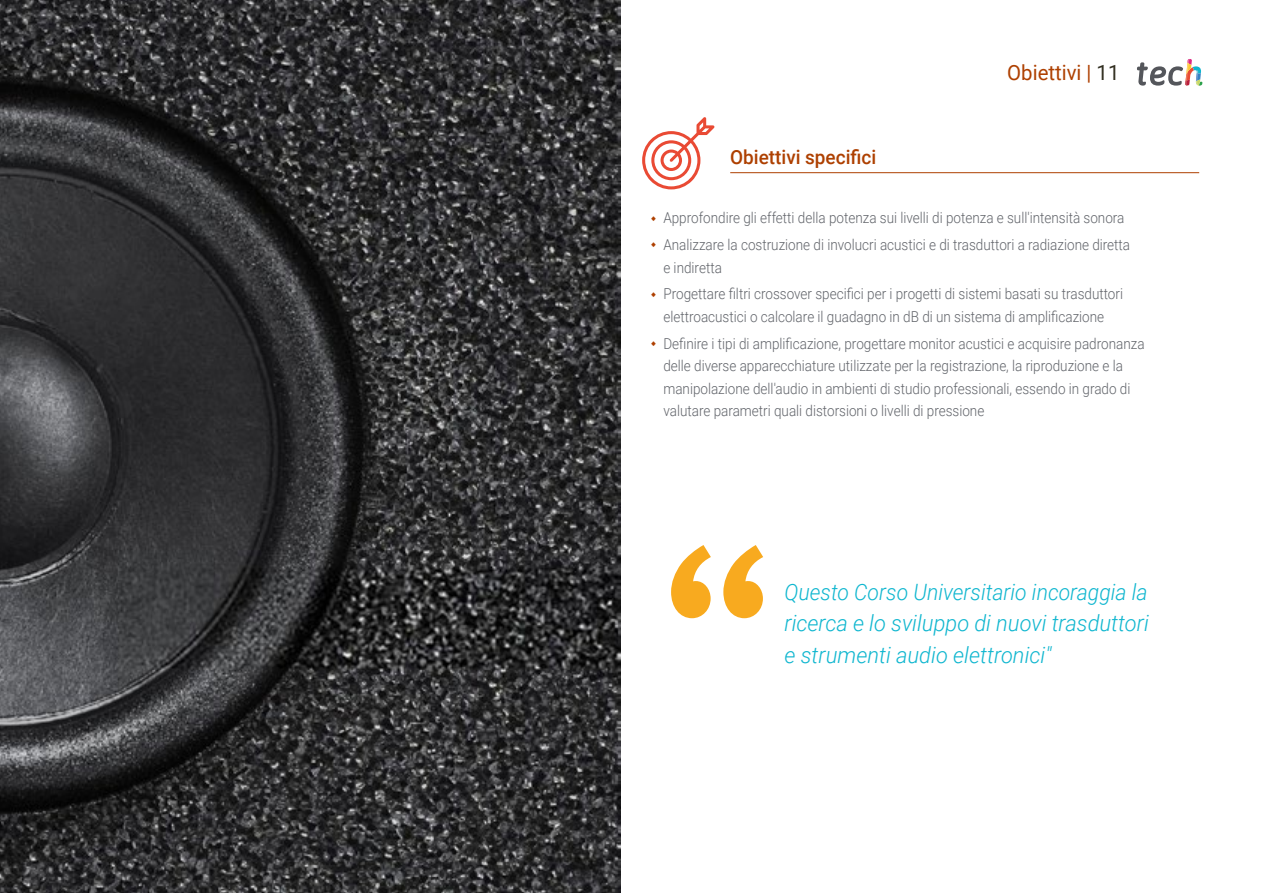
<style>
.page{position:relative;width:1263px;height:893px;background:#fff}
.page>*{position:absolute;margin:0;border:0;box-sizing:border-box;transform-origin:0 0}
.t1{font:italic 300 22.5px/31.5px "Roboto";color:#0fb6cf;text-align:justify;scale:.94 1}
.t2{font:21px "Roboto";color:#ae4000}
.t3{font:500 19.5px "Roboto";color:#ae4000}
.t4{font:300 15px/26.7px "Roboto";color:#61646a;scale:.9 1}
.s1{color:#312e20}
</style>
<div class="page">
<hr style="left:730px;top:172px;width:469px;height:1px;background:#ae4000">
<svg style="left:642px;top:117px;width:72px;height:72px"></svg>
<img style="left:0;top:0;width:621px;height:893px">
<svg style="left:671px;top:545px;width:92px;height:73px"></svg>
<svg style="left:1137px;top:59px;width:65px;height:27px"></svg>
<h3 class="t3" style="left:730px;top:144px;width:147px">Obiettivi specifici</h3>
<h2 class="t2" style="left:1007px;top:57px;width:114px">Obiettivi | <span class="s1">11</span></h2>
<p class="t4" style="left:663px;top:204px;width:520px">Approfondire gli effetti della potenza sui livelli di potenza e sull'intensità sonora<br>Analizzare la costruzione di involucri acustici e di trasduttori a radiazione diretta</p>
<p class="t4" style="left:663px;top:253px;width:512px">e indiretta<br>Progettare filtri crossover specifici per i progetti di sistemi basati su trasduttori</p>
<p class="t4" style="left:663px;top:303px;width:536px">elettroacustici o calcolare il guadagno in dB di un sistema di amplificazione<br>Definire i tipi di amplificazione, progettare monitor acustici e acquisire padronanza</p>
<p class="t4" style="left:663px;top:354px;width:520px;line-height:22.5px">delle diverse apparecchiature utilizzate per la registrazione, la riproduzione e la manipolazione dell'audio in ambienti di studio professionali, essendo in grado di valutare parametri quali distorsioni o livelli di pressione</p>
<h1 class="t1" style="left:784px;top:575px;width:389px">Questo Corso Universitario incoraggia la ricerca e lo sviluppo di nuovi trasduttori e strumenti audio elettronici"</h1>
</div>
